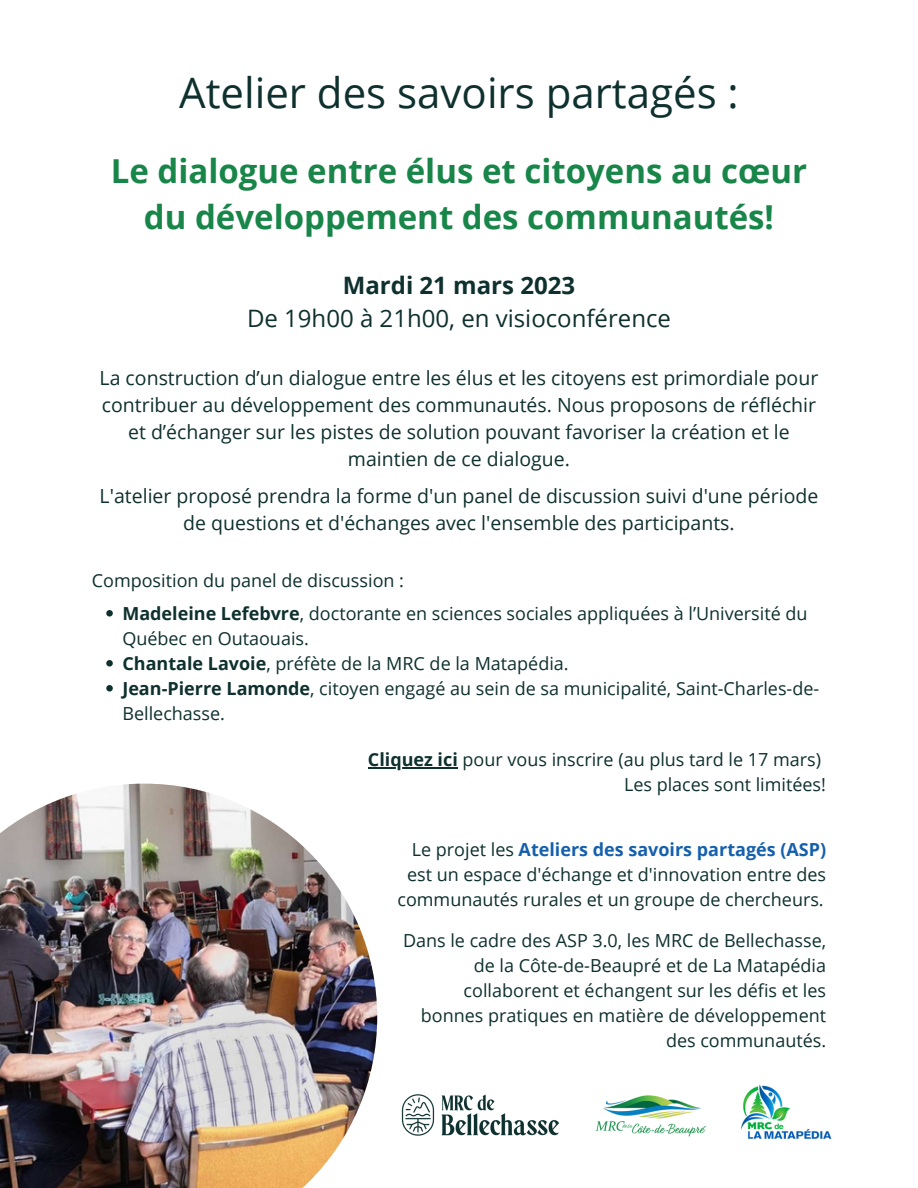
<style>
.page{position:relative;width:918px;height:1188px;background:#fff}
.page>*{position:absolute;margin:0;border:0;box-sizing:border-box;transform-origin:0 0}
.t1{font:42px "Open Sans";color:#0e302e}
.t2{font:700 33px/46.2px "Open Sans";color:#188549;text-align:center}
.t3{font:24px "Open Sans";color:#0e302e}
.t4{font:700 24px "Open Sans";color:#0e302e}
.t5{font:19.5px/26.8px "Open Sans";color:#0e302e;text-align:center}
.t6{font:18px/25px "Open Sans";color:#0e302e;text-align:right}
.s1{font-weight:700}
.s2{font-weight:700;color:#1560ac}
</style>
<div class="page">
<img style="left:401px;top:1094px;width:158px;height:42px">
<img style="left:740px;top:1084px;width:92px;height:55px">
<img style="left:0;top:784px;width:377px;height:404px">
<img style="left:595px;top:1095px;width:112px;height:42px">
<svg style="left:106px;top:610px;width:7px;height:7px"></svg>
<svg style="left:106px;top:660px;width:7px;height:7px"></svg>
<svg style="left:106px;top:685px;width:7px;height:7px"></svg>
<hr style="left:368px;top:767px;width:90px;height:1px;background:#0e302e">
<h1 class="t1" style="left:179px;top:63px;width:561px">Atelier des savoirs partagés :</h1>
<h2 class="t2" style="left:111px;top:147px;width:698px">Le dialogue entre élus et citoyens au cœur du développement des communautés!</h2>
<h3 class="t4" style="left:343px;top:269px;width:234px">Mardi 21 mars 2023</h3>
<h3 class="t3" style="left:247px;top:301px;width:425px">De 19h00 à 21h00, en visioconférence</h3>
<p class="t5" style="left:100px;top:364px;width:720px">La construction d’un dialogue entre les élus et les citoyens est primordiale pour contribuer au développement des communautés. Nous proposons de réfléchir et d’échanger sur les pistes de solution pouvant favoriser la création et le maintien de ce dialogue.</p>
<p class="t5" style="left:100px;top:482px;width:720px">L'atelier proposé prendra la forme d'un panel de discussion suivi d'une période de questions et d'échanges avec l'ensemble des participants.</p>
<p class="t6" style="left:92px;top:567px;width:314px">Composition du panel de discussion :</p>
<p class="t6" style="left:122px;top:600px;width:698px;text-align:left"><span class="s1">Madeleine Lefebvre</span>, doctorante en sciences sociales appliquées à l’Université du Québec en Outaouais.<br><span class="s1">Chantale Lavoie</span>, préfète de la MRC de la Matapédia.<br><span class="s1">Jean-Pierre Lamonde</span>, citoyen engagé au sein de sa municipalité, Saint-Charles-de-Bellechasse.</p>
<p class="t6" style="left:368px;top:747px;width:460px"><span class="s1">Cliquez ici</span> pour vous inscrire (au plus tard le 17 mars)<br>Les places sont limitées!</p>
<p class="t6" style="left:397px;top:836px;width:430px">Le projet les <span class="s2">Ateliers des savoirs partagés (ASP) </span>est un espace d'échange et d'innovation entre des communautés rurales et un groupe de chercheurs.</p>
<p class="t6" style="left:403px;top:927px;width:425px">Dans le cadre des ASP 3.0, les MRC de Bellechasse, de la Côte-de-Beaupré et de La Matapédia collaborent et échangent sur les défis et les bonnes pratiques en matière de développement des communautés.</p>
</div>
